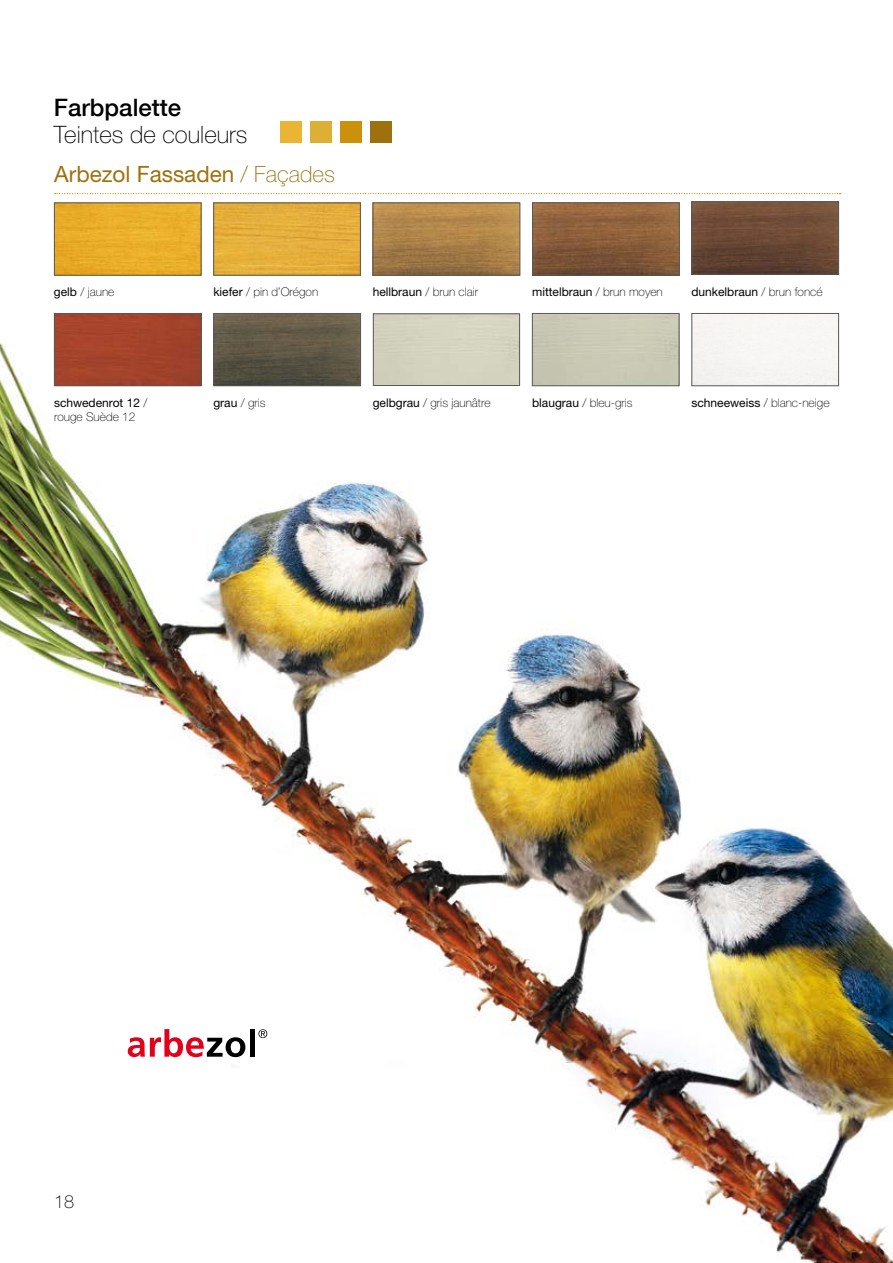
<style>
.page{position:relative;width:893px;height:1263px;background:#fff}
.page>*{position:absolute;margin:0;border:0;box-sizing:border-box;transform-origin:0 0}
.t1{font:100 24px "Helvetica Neue LT Pro";color:#000}
.t2{font:500 24px "Helvetica Neue";color:#000}
.t3{font:22.5px "Helvetica Neue LT Pro";color:#9e710f}
.t4{font:100 18px "Helvetica Neue LT Pro";color:#000}
.t5{font:100 12px "Helvetica Neue LT Pro";color:#000}
.t6{font:12px/14.4px "Helvetica Neue LT Pro";color:#000}
.s1{font-weight:100}
.s2{font-weight:400}
</style>
<div class="page">
<img style="left:0;top:121px;width:893px;height:1142px">
<div style="left:280px;top:122px;width:21px;height:21px;background:#eab534"></div>
<div style="left:310px;top:122px;width:21px;height:21px;background:#deaf35"></div>
<div style="left:340px;top:122px;width:21px;height:21px;background:#cb910a"></div>
<div style="left:370px;top:122px;width:21px;height:21px;background:#9e710f"></div>
<svg style="left:128px;top:1029px;width:117px;height:28px"></svg>
<div style="left:250px;top:1029px;width:5px;height:28px;background:#000"></div>
<svg style="left:258px;top:1029px;width:9px;height:9px"></svg>
<div style="left:693px;top:315px;width:144px;height:69px;background:#f7f5f3"></div>
<div style="left:691px;top:313px;width:148px;height:73px;border:1px solid #58585a"></div>
<div style="left:534px;top:315px;width:143px;height:69px;background:#cac9b5"></div>
<div style="left:532px;top:313px;width:147px;height:73px;border:1px solid #58585a"></div>
<div style="left:375px;top:315px;width:143px;height:69px;background:#d4d3bf"></div>
<div style="left:373px;top:313px;width:147px;height:73px;border:1px solid #58585a"></div>
<img style="left:215px;top:315px;width:144px;height:69px">
<div style="left:213px;top:313px;width:148px;height:73px;border:1px solid #58585a"></div>
<img style="left:693px;top:203px;width:144px;height:69px">
<div style="left:691px;top:201px;width:148px;height:73px;border:1px solid #58585a"></div>
<img style="left:534px;top:205px;width:144px;height:69px">
<div style="left:532px;top:203px;width:148px;height:73px;border:1px solid #58585a"></div>
<img style="left:375px;top:205px;width:143px;height:69px">
<div style="left:373px;top:203px;width:147px;height:73px;border:1px solid #58585a"></div>
<img style="left:215px;top:205px;width:144px;height:69px">
<div style="left:213px;top:203px;width:148px;height:73px;border:1px solid #58585a"></div>
<img style="left:56px;top:205px;width:143px;height:69px">
<div style="left:54px;top:203px;width:147px;height:73px;border:1px solid #58585a"></div>
<div style="left:56px;top:315px;width:143px;height:69px;background:#a3432b"></div>
<div style="left:54px;top:313px;width:147px;height:73px;border:1px solid #58585a"></div>
<svg style="left:55px;top:193px;width:786px;height:1px"></svg>
<h1 class="t2" style="left:54px;top:93px;width:129px">Farbpalette</h1>
<h1 class="t1" style="left:54px;top:120px;width:195px">Teintes de couleurs</h1>
<h2 class="t3" style="left:54px;top:160px;width:282px">Arbezol Fassaden <span class="s1">/ Façades</span></h2>
<p class="t5" style="left:54px;top:285px;width:62px"><span class="s2">gelb</span> / jaune</p>
<p class="t6" style="left:532px;top:284px;width:132px">mittelbraun <span class="s1">/ brun moyen</span></p>
<p class="t6" style="left:691px;top:284px;width:133px">dunkelbraun <span class="s1">/ brun foncé</span></p>
<p class="t5" style="left:213px;top:285px;width:106px"><span class="s2">kiefer</span> / pin d’Orégon</p>
<p class="t5" style="left:373px;top:285px;width:107px"><span class="s2">hellbraun</span> / brun clair</p>
<p class="t6" style="left:54px;top:395px;width:95px">schwedenrot 12 <span class="s1">/ rouge Suède 12</span></p>
<p class="t5" style="left:532px;top:395px;width:102px"><span class="s2">blaugrau</span> / bleu-gris</p>
<p class="t5" style="left:213px;top:395px;width:54px"><span class="s2">grau</span> / gris</p>
<p class="t5" style="left:373px;top:395px;width:119px"><span class="s2">gelbgrau</span> / gris jaunâtre</p>
<p class="t5" style="left:691px;top:395px;width:140px"><span class="s2">schneeweiss</span> / blanc-neige</p>
<h3 class="t4" style="left:54px;top:1190px;width:22px">18</h3>
</div>
